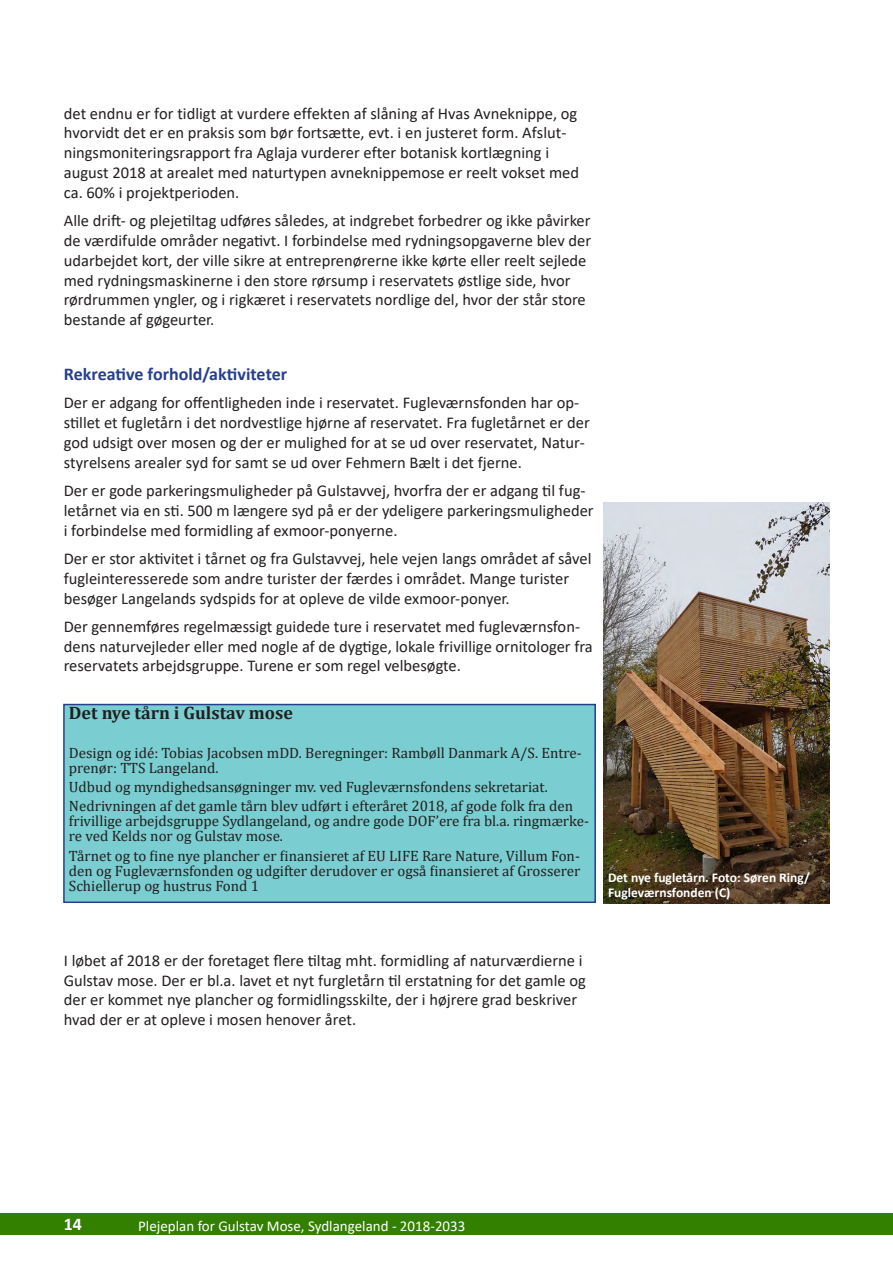
<style>
.page{position:relative;width:893px;height:1263px;background:#fff}
.page>*{position:absolute;margin:0;border:0;box-sizing:border-box;transform-origin:0 0}
.t1{font:700 18px "Calibri";color:#253f8e}
.t2{font:700 18px "Cambria";color:#231f20}
.t3{font:700 18px "Calibri";color:#fff}
.t4{font:16.5px/19.8px "Calibri";color:#231f20}
.t5{font:15px/15px "Cambria";color:#231f20}
.t6{font:15px "Calibri";color:#fff}
.t7{font:700 13.5px/15px "Calibri";color:#fff}
</style>
<div class="page">
<div style="left:0;top:1213px;width:893px;height:22px;background:#338000"></div>
<img style="left:604px;top:502px;width:225px;height:401px">
<div style="left:64px;top:704px;width:531px;height:198px;background:#7acdd0"></div>
<div style="left:63px;top:704px;width:533px;height:199px;border:2px solid #253f8e"></div>
<p class="t4" style="left:64px;top:103px;width:517px">det endnu er for tidligt at vurdere effekten af slåning af Hvas Avneknippe, og hvorvidt det er en praksis som bør fortsætte, evt. i en justeret form. Afslut&shy;ningsmoniteringsrapport fra Aglaja vurderer efter botanisk kortlægning i august 2018 at arealet med naturtypen avneknippemose er reelt vokset med ca. 60% i projektperioden.</p>
<p class="t4" style="left:64px;top:210px;width:529px">Alle drift- og plejetiltag udføres således, at indgrebet forbedrer og ikke påvirker de værdifulde områder negativt. I forbindelse med rydningsopgaverne blev der udarbejdet kort, der ville sikre at entreprenørerne ikke kørte eller reelt sejlede med rydningsmaskinerne i den store rørsump i reservatets østlige side, hvor rørdrummen yngler, og i rigkæret i reservatets nordlige del, hvor der står store bestande af gøgeurter.</p>
<p class="t1" style="left:64px;top:361px;width:225px">Rekreative forhold/aktiviteter</p>
<p class="t4" style="left:64px;top:392px;width:527px">Der er adgang for offentligheden inde i reservatet. Fugleværnsfonden har op&shy;stillet et fugletårn i det nordvestlige hjørne af reservatet. Fra fugletårnet er der god udsigt over mosen og der er mulighed for at se ud over reservatet, Natur&shy;styrelsens arealer syd for samt se ud over Fehmern Bælt i det fjerne.</p>
<p class="t4" style="left:64px;top:480px;width:531px">Der er gode parkeringsmuligheder på Gulstavvej, hvorfra der er adgang til fug&shy;letårnet via en sti. 500 m længere syd på er der ydeligere parkeringsmuligheder i forbindelse med formidling af exmoor-ponyerne.</p>
<p class="t4" style="left:64px;top:548px;width:529px">Der er stor aktivitet i tårnet og fra Gulstavvej, hele vejen langs området af såvel fugleinteresserede som andre turister der færdes i området. Mange turister besøger Langelands sydspids for at opleve de vilde exmoor-ponyer.</p>
<p class="t4" style="left:64px;top:616px;width:530px">Der gennemføres regelmæssigt guidede ture i reservatet med fugleværnsfon&shy;dens naturvejleder eller med nogle af de dygtige, lokale frivillige ornitologer fra reservatets arbejdsgruppe. Turene er som regel velbesøgte.</p>
<p class="t2" style="left:69px;top:700px;width:226px">Det nye tårn i Gulstav mose</p>
<p class="t5" style="left:69px;top:745px;width:514px">Design og idé: Tobias Jacobsen mDD. Beregninger: Rambøll Danmark A/S. Entre&shy;prenør: TTS Langeland.</p>
<p class="t5" style="left:69px;top:777px;width:506px;line-height:19.2px">Udbud og myndighedsansøgninger mv. ved Fugleværnsfondens sekretariat.<br>Nedrivningen af det gamle tårn blev udført i efteråret 2018, af gode folk fra den</p>
<p class="t5" style="left:69px;top:814px;width:522px">frivillige arbejdsgruppe Sydlangeland, og andre gode DOF’ere fra bl.a. ringmærke&shy;re ved Kelds nor og Gulstav mose.</p>
<p class="t5" style="left:69px;top:848px;width:513px;text-align:justify">Tårnet og to fine nye plancher er finansieret af EU LIFE Rare Nature, Villum Fon&shy;den og Fugleværnsfonden og udgifter derudover er også finansieret af Grosserer Schiellerup og hustrus Fond 1</p>
<p class="t7" style="left:608px;top:870px;width:203px">Det nye fugletårn. Foto: Søren Ring/<br>Fugleværnsfonden (C)</p>
<p class="t4" style="left:64px;top:950px;width:524px">I løbet af 2018 er der foretaget flere tiltag mht. formidling af naturværdierne i Gulstav mose. Der er bl.a. lavet et nyt furgletårn til erstatning for det gamle og der er kommet nye plancher og formidlingsskilte, der i højrere grad beskriver hvad der er at opleve i mosen henover året.</p>
<p class="t3" style="left:64px;top:1212px;width:20px">14</p>
<p class="t6" style="left:138px;top:1215px;width:329px">Plejeplan for Gulstav Mose, Sydlangeland - 2018-2033</p>
</div>
